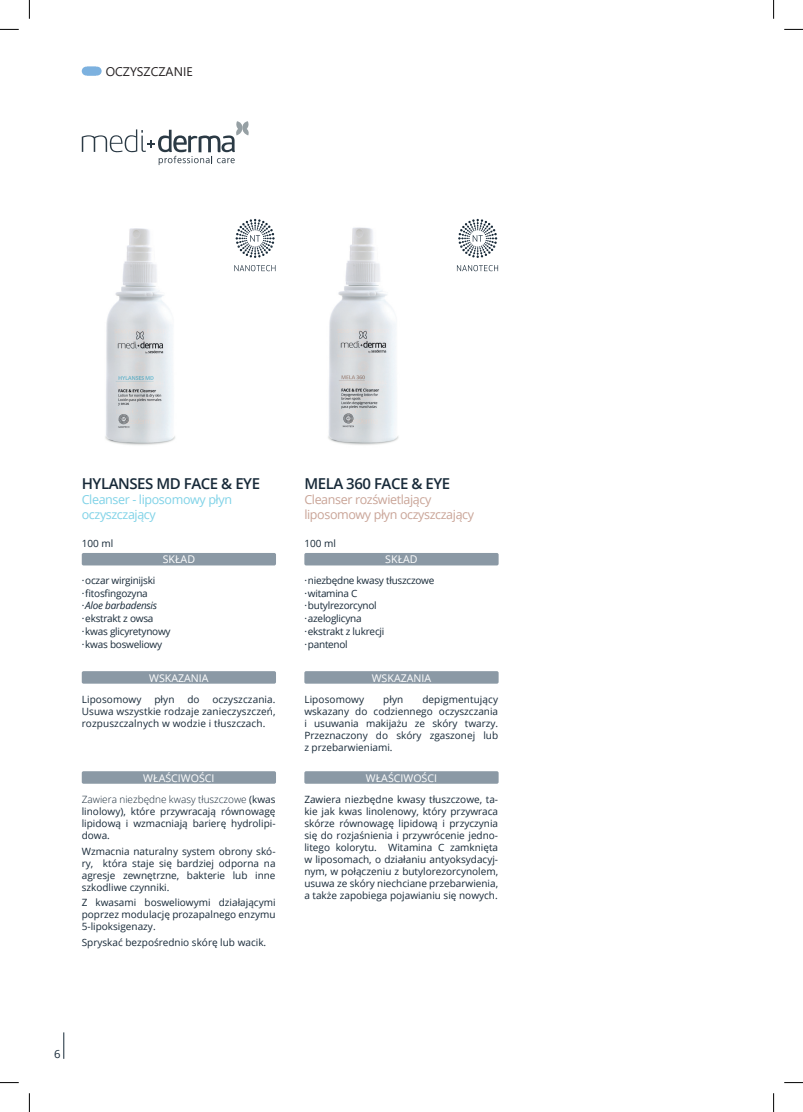
<style>
.page{position:relative;width:803px;height:1112px;background:#fff}
.page>*{position:absolute;margin:0;border:0;box-sizing:border-box;transform-origin:0 0}
.t1{font:600 15px "Open Sans";letter-spacing:-.03em;color:#172938}
.t2{font:12.5px/15px "Open Sans";letter-spacing:-.03em;color:#c9a497}
.t3{font:12.5px/15px "Open Sans";letter-spacing:-.03em;color:#7fd2e7}
.t4{font:12.5px "Segoe UI";color:#231f20}
.t5{font:11.25px "Open Sans";color:#172938}
.t6{font:10.62px "Open Sans";color:#fff}
.t7{font:10px/12px "Open Sans";color:#172938;text-align:justify}
.t8{font:10px/12.8px "Open Sans";letter-spacing:-.025em;color:#172938}
.s1{font-style:italic}
.s2{font-weight:300}
</style>
<div class="page">
<svg style="left:63px;top:1032px;width:1px;height:26px"></svg>
<svg style="left:82px;top:121px;width:167px;height:44px"></svg>
<svg style="left:82px;top:67px;width:20px;height:8px"></svg>
<svg style="left:234px;top:219px;width:41px;height:52px"></svg>
<svg style="left:457px;top:219px;width:41px;height:52px"></svg>
<div style="left:82px;top:671px;width:194px;height:12px;background:#8b99a5;border-radius:2px"></div>
<div style="left:304px;top:671px;width:195px;height:12px;background:#8b99a5;border-radius:2px"></div>
<div style="left:82px;top:553px;width:194px;height:12px;background:#8b99a5;border-radius:2px"></div>
<div style="left:304px;top:553px;width:195px;height:12px;background:#8b99a5;border-radius:2px"></div>
<div style="left:82px;top:771px;width:194px;height:12px;background:#8b99a5;border-radius:2px"></div>
<div style="left:304px;top:771px;width:195px;height:12px;background:#8b99a5;border-radius:2px"></div>
<img style="left:105px;top:228px;width:70px;height:217px">
<img style="left:328px;top:227px;width:71px;height:218px">
<svg style="left:0;top:29px;width:19px;height:1px"></svg>
<svg style="left:784px;top:29px;width:19px;height:1px"></svg>
<svg style="left:0;top:1082px;width:19px;height:1px"></svg>
<svg style="left:784px;top:1082px;width:19px;height:1px"></svg>
<svg style="left:29px;top:0;width:1px;height:19px"></svg>
<svg style="left:29px;top:1093px;width:1px;height:18px"></svg>
<svg style="left:773px;top:0;width:1px;height:19px"></svg>
<svg style="left:773px;top:1093px;width:1px;height:18px"></svg>
<p class="t4" style="left:106px;top:59px;width:88px">OCZYSZCZANIE</p>
<h1 class="t1" style="left:82px;top:473px;width:180px">HYLANSES MD FACE &amp; EYE</h1>
<p class="t3" style="left:82px;top:492px;width:152px">Cleanser - liposomowy płyn oczyszczający</p>
<h1 class="t1" style="left:304px;top:473px;width:147px">MELA 360 FACE &amp; EYE</h1>
<p class="t2" style="left:304px;top:492px;width:171px">Cleanser rozświetlający liposomowy płyn oczyszczający</p>
<p class="t7" style="left:82px;top:536px;width:33px">100 ml</p>
<p class="t7" style="left:304px;top:536px;width:33px">100 ml</p>
<p class="t6" style="left:163px;top:552px;width:34px">SKŁAD</p>
<p class="t6" style="left:385px;top:552px;width:34px">SKŁAD</p>
<p class="t8" style="left:82px;top:573px;width:90px">·oczar wirginijski ·fitosfingozyna ·<span class="s1">Aloe barbadensis </span>·ekstrakt z owsa ·kwas glicyretynowy ·kwas bosweliowy</p>
<p class="t8" style="left:304px;top:573px;width:132px">·niezbędne kwasy tłuszczowe ·witamina C<br>·butylrezorcynol ·azeloglicyna<br>·ekstrakt z lukrecji<br>·pantenol</p>
<p class="t6" style="left:149px;top:670px;width:61px">WSKAZANIA</p>
<p class="t6" style="left:372px;top:670px;width:61px">WSKAZANIA</p>
<p class="t7" style="left:82px;top:693px;width:195px;text-indent:131px">oczyszczania.<br>Usuwa wszystkie rodzaje zanieczyszczeń, rozpuszczalnych w wodzie i tłuszczach.</p>
<p class="t7" style="left:304px;top:693px;width:61px">Liposomowy</p>
<p class="t7" style="left:383px;top:693px;width:22px">płyn</p>
<p class="t7" style="left:82px;top:693px;width:61px">Liposomowy</p>
<p class="t7" style="left:154px;top:693px;width:22px">płyn</p>
<p class="t7" style="left:187px;top:693px;width:14px">do</p>
<p class="t7" style="left:304px;top:693px;width:195px;text-indent:118px">depigmentujący wskazany do codziennego oczyszczania i usuwania makijażu ze skóry twarzy.<br>Przeznaczony do skóry zgaszonej lub z przebarwieniami.</p>
<p class="t6" style="left:143px;top:770px;width:73px">WŁAŚCIWOŚCI</p>
<p class="t6" style="left:366px;top:770px;width:73px">WŁAŚCIWOŚCI</p>
<p class="t7" style="left:82px;top:792px;width:195px"><span class="s2">Zawiera niezbędne kwasy tłuszczowe</span> (kwas linolowy), które przywracają równowagę lipidową i wzmacniają barierę hydrolipi&shy;dowa.</p>
<p class="t7" style="left:82px;top:844px;width:195px">Wzmacnia naturalny system obrony skó&shy;ry, która staje się bardziej odporna na agresje zewnętrzne, bakterie lub inne szkodliwe czynniki.</p>
<p class="t7" style="left:82px;top:896px;width:195px">Z kwasami bosweliowymi działającymi poprzez modulację prozapalnego enzymu 5-lipoksigenazy.</p>
<p class="t7" style="left:82px;top:935px;width:186px">Spryskać bezpośrednio skórę lub wacik.</p>
<p class="t7" style="left:304px;top:792px;width:195px">Zawiera niezbędne kwasy tłuszczowe, ta&shy;kie jak kwas linolenowy, który przywraca skórze równowagę lipidową i przyczynia się do rozjaśnienia i przywrócenie jedno&shy;litego kolorytu. Witamina C zamknięta w liposomach, o działaniu antyoksydacyj&shy;nym, w połączeniu z butylorezorcynolem, usuwa ze skóry niechciane przebarwienia, a także zapobiega pojawianiu się nowych.</p>
<p class="t5" style="left:54px;top:1046px;width:8px">6</p>
</div>
